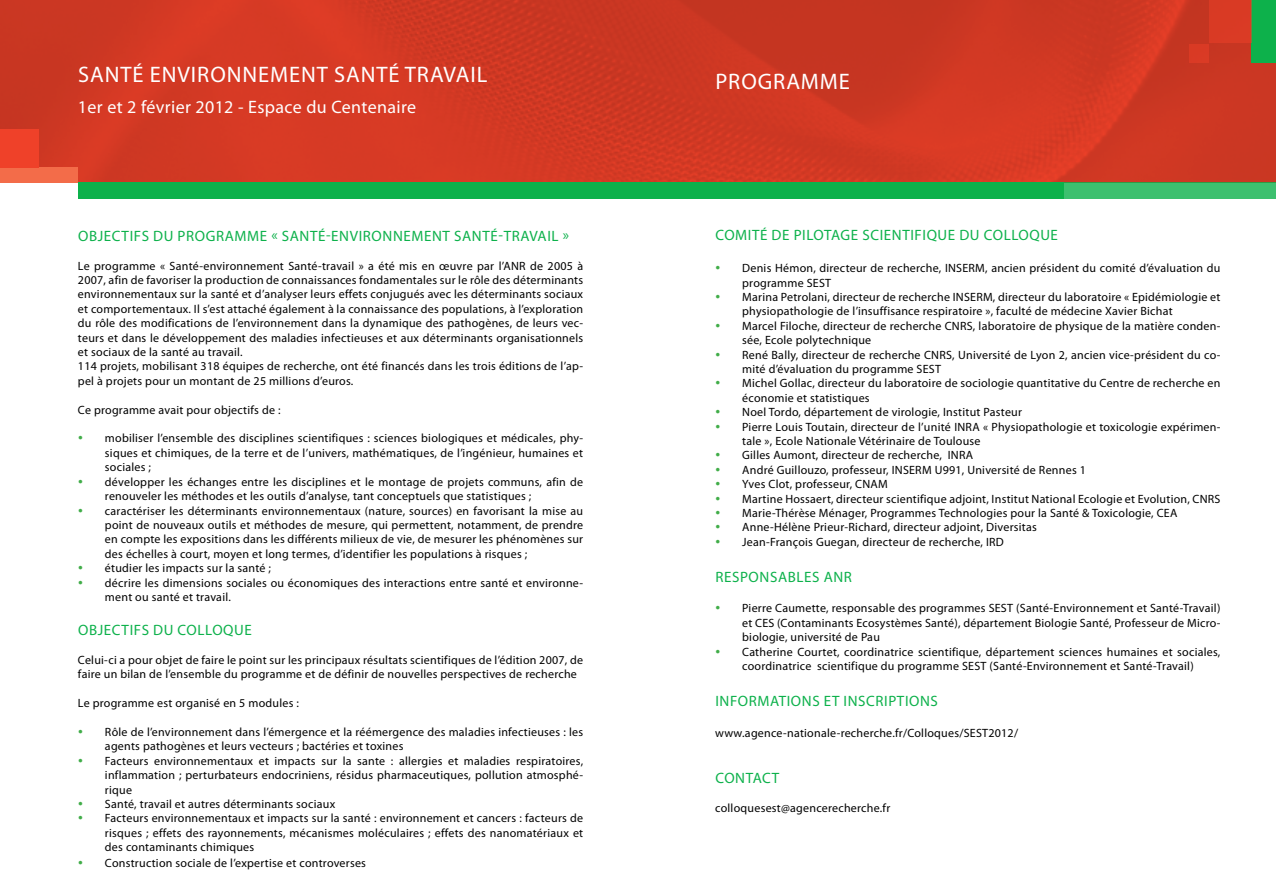
<style>
.page{position:relative;width:1276px;height:893px;background:#fff}
.page>*{position:absolute;margin:0;border:0;box-sizing:border-box;transform-origin:0 0}
.t1{font:22.5px "Myriad Pro";letter-spacing:.04em;color:#fff}
.t2{font:18px "Myriad Pro";letter-spacing:.02em;color:#fff}
.t3{font:15px "Myriad Pro";letter-spacing:.04em;color:#0db14b}
.t4{font:12px/14.4px "Myriad Pro";letter-spacing:.02em;color:#000}
</style>
<div class="page">
<img style="left:0;top:0;width:1276px;height:183px">
<div style="left:1063px;top:183px;width:213px;height:16px;background:#3dc06f"></div>
<div style="left:0;top:168px;width:78px;height:15px;background:#f36c49"></div>
<div style="left:0;top:129px;width:38px;height:39px;background:#ef4129"></div>
<div style="left:1251px;top:0;width:25px;height:63px;background:#0db14b"></div>
<div style="left:1189px;top:44px;width:20px;height:19px;background:#d93a25"></div>
<div style="left:1209px;top:0;width:42px;height:43px;background:#d93a24"></div>
<div style="left:78px;top:183px;width:985px;height:16px;background:#0db14b"></div>
<h1 class="t1" style="left:78px;top:60px;width:27px">Sant</h1>
<h1 class="t1" style="left:133px;top:60px;width:216px">é environn ement sant</h1>
<h1 class="t1" style="left:388px;top:60px;width:100px">é travail</h1>
<h2 class="t2" style="left:78px;top:96px;width:340px">1er et 2 février 2012 - Espace du Centenaire</h2>
<p class="t3" style="left:78px;top:227px;width:52px">Obj ectifs</p>
<p class="t3" style="left:153px;top:227px;width:65px">du programm</p>
<p class="t3" style="left:260px;top:227px;width:40px">e « Sant</p>
<p class="t3" style="left:318px;top:227px;width:155px">é-environn ement Sant</p>
<p class="t3" style="left:490px;top:227px;width:80px">é-travai l »</p>
<p class="t4" style="left:78px;top:258px;width:507px">Le programme « Santé-environnement Santé-travail » a été mis en œuvre par l’ANR de 2005 à 2007, afin de favoriser la production de connaissances fondamentales sur le rôle des déterminants environnementaux sur la santé et d’analyser leurs effets conjugués avec les déterminants sociaux et comportementaux. Il s’est attaché également à la connaissance des populations, à l’exploration du rôle des modifications de l’environnement dans la dynamique des pathogènes, de leurs vec&shy;teurs et dans le développement des maladies infectieuses et aux déterminants organisationnels et sociaux de la santé au travail.<br>114 projets, mobilisant 318 équipes de recherche, ont été financés dans les trois éditions de l’ap&shy;pel à projets pour un montant de 25 millions d’euros.</p>
<p class="t4" style="left:78px;top:402px;width:204px">Ce programme avait pour objectifs de :</p>
<p class="t4" style="left:105px;top:431px;width:480px">mobiliser l’ensemble des disciplines scientifiques : sciences biologiques et médicales, phy&shy;siques et chimiques, de la terre et de l’univers, mathématiques, de l’ingénieur, humaines et sociales ;<br>développer les échanges entre les disciplines et le montage de projets communs, afin de renouveler les méthodes et les outils d’analyse, tant conceptuels que statistiques ; caractériser les déterminants environnementaux (nature, sources) en favorisant la mise au point de nouveaux outils et méthodes de mesure, qui permettent, notamment, de prendre en compte les expositions dans les différents milieux de vie, de mesurer les phénomènes sur des échelles à court, moyen et long termes, d’identifier les populations à risques ;<br>étudier les impacts sur la santé ;<br>décrire les dimensions sociales ou économiques des interactions entre santé et environne&shy;ment ou santé et travail.</p>
<p class="t3" style="left:78px;top:621px;width:52px">Obj ectifs</p>
<p class="t3" style="left:153px;top:621px;width:100px">du colloque</p>
<p class="t4" style="left:78px;top:652px;width:507px">Celui-ci a pour objet de faire le point sur les principaux résultats scientifiques de l’édition 2007, de faire un bilan de l’ensemble du programme et de définir de nouvelles perspectives de recherche</p>
<p class="t4" style="left:78px;top:696px;width:222px">Le programme est organisé en 5 modules :</p>
<p class="t4" style="left:105px;top:724px;width:480px">Rôle de l’environnement dans l’émergence et la réémergence des maladies infectieuses : les agents pathogènes et leurs vecteurs ; bactéries et toxines<br>Facteurs environnementaux et impacts sur la sante : allergies et maladies respiratoires, inflammation ; perturbateurs endocriniens, résidus pharmaceutiques, pollution atmosphé&shy;rique<br>Santé, travail et autres déterminants sociaux<br>Facteurs environnementaux et impacts sur la santé : environnement et cancers : facteurs de risques ; effets des rayonnements, mécanismes moléculaires ; effets des nanomatériaux et des contaminants chimiques</p>
<p class="t4" style="left:105px;top:856px;width:263px">Construction sociale de l’expertise et controverses</p>
<h1 class="t1" style="left:715px;top:68px;width:59px">Programm</h1>
<h1 class="t1" style="left:839px;top:68px;width:13px">e</h1>
<p class="t3" style="left:715px;top:226px;width:184px">Comité de pi lotage scientifi</p>
<p class="t3" style="left:926px;top:226px;width:133px">que du colloque</p>
<p class="t4" style="left:742px;top:261px;width:480px">Denis Hémon, directeur de recherche, INSERM, ancien président du comité d’évaluation du programme SEST<br>Marina Petrolani, directeur de recherche INSERM, directeur du laboratoire « Epidémiologie et physiopathologie de l’insuffisance respiratoire », faculté de médecine Xavier Bichat<br>Marcel Filoche, directeur de recherche CNRS, laboratoire de physique de la matière conden&shy;sée, Ecole polytechnique<br>René Bally, directeur de recherche CNRS, Université de Lyon 2, ancien vice-président du co&shy;mité d’évaluation du programme SEST<br>Michel Gollac, directeur du laboratoire de sociologie quantitative du Centre de recherche en économie et statistiques<br>Noel Tordo, département de virologie, Institut Pasteur<br>Pierre Louis Toutain, directeur de l’unité INRA « Physiopathologie et toxicologie expérimen&shy;tale », Ecole Nationale Vétérinaire de Toulouse<br>Gilles Aumont, directeur de recherche, INRA<br>André Guillouzo, professeur, INSERM U991, Université de Rennes 1<br>Yves Clot, professeur, CNAM<br>Martine Hossaert, directeur scientifique adjoint, Institut National Ecologie et Evolution, CNRS Marie-Thérèse Ménager, Programmes Technologies pour la Santé &amp; Toxicologie, CEA Anne-Hélène Prieur-Richard, directeur adjoint, Diversitas<br>Jean-François Guegan, directeur de recherche, IRD</p>
<p class="t3" style="left:715px;top:568px;width:54px">Responsab</p>
<p class="t3" style="left:796px;top:568px;width:57px">les ANR</p>
<p class="t4" style="left:742px;top:601px;width:480px">Pierre Caumette, responsable des programmes SEST (Santé-Environnement et Santé-Travail) et CES (Contaminants Ecosystèmes Santé), département Biologie Santé, Professeur de Micro&shy;biologie, université de Pau<br>Catherine Courtet, coordinatrice scientifique, département sciences humaines et sociales, coordinatrice scientifique du programme SEST (Santé-Environnement et Santé-Travail)</p>
<p class="t3" style="left:715px;top:692px;width:224px">INFORMATIONS ET INSCRIPTIONS</p>
<p class="t4" style="left:715px;top:725px;width:304px">www.agence-nationale-recherche.fr/Colloques/SEST2012/</p>
<p class="t3" style="left:715px;top:769px;width:66px">CO NTACT</p>
<p class="t4" style="left:715px;top:801px;width:177px">colloquesest@agencerecherche.fr</p>
</div>
